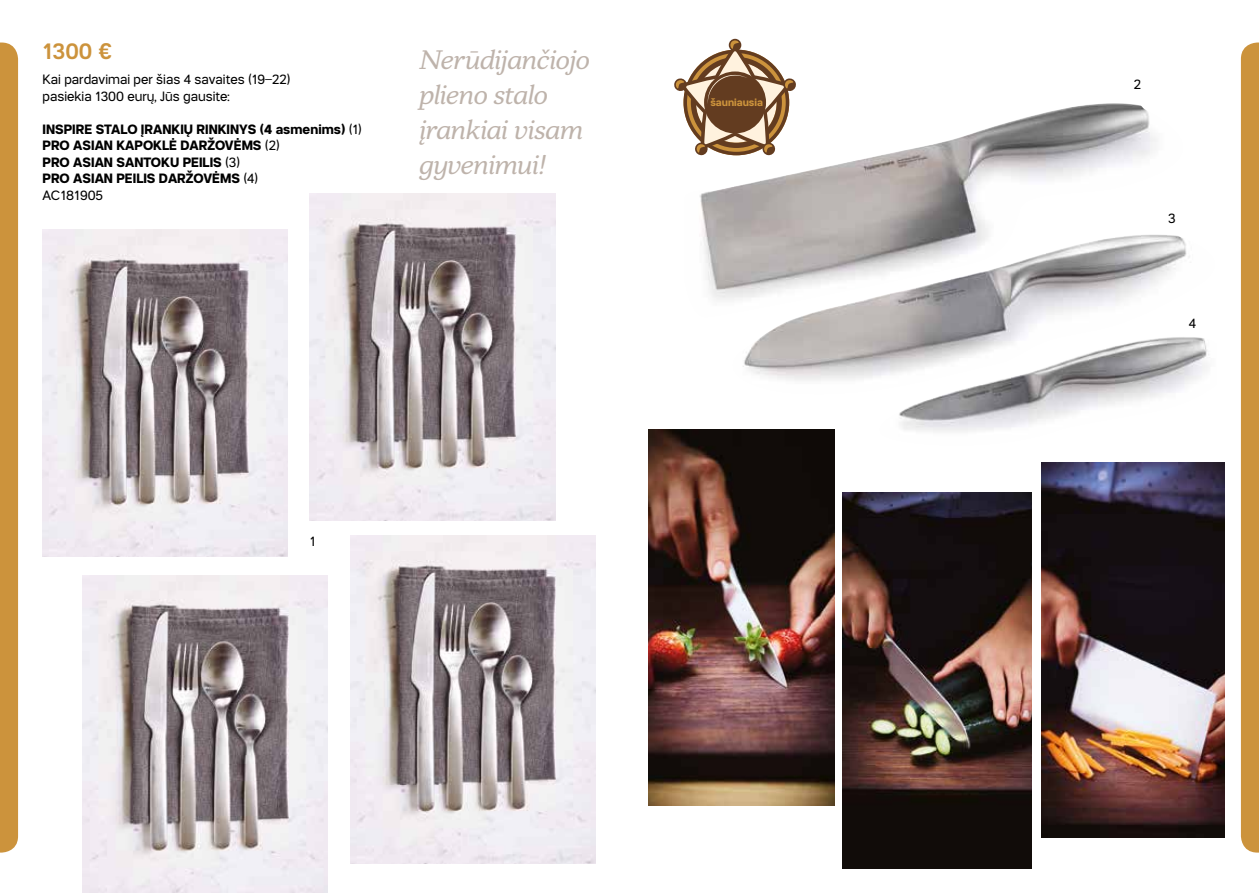
<style>
.page{position:relative;width:1259px;height:893px;background:#fff}
.page>*{position:absolute;margin:0;border:0;box-sizing:border-box;transform-origin:0 0}
.t1{font:italic 26.7px/35px "Tupper Serif 24";letter-spacing:-.02em;color:#beb3ab}
.t2{font:500 22.5px "Tupper PRO";color:#cc933c}
.t3{font:700 13.5px/16.5px "Tupper PRO";color:#000}
.t4{font:13.5px/16.5px "Tupper PRO";color:#000}
.t5{font:700 10.5px "Tupper PRO";color:#cc933c}
.s1{font-weight:400}
</style>
<div class="page">
<img style="left:43px;top:230px;width:245px;height:327px">
<img style="left:83px;top:575px;width:245px;height:318px">
<img style="left:310px;top:194px;width:245px;height:327px">
<img style="left:350px;top:536px;width:245px;height:327px">
<img style="left:684px;top:103px;width:525px;height:345px">
<img style="left:648px;top:430px;width:186px;height:375px">
<img style="left:842px;top:493px;width:190px;height:375px">
<img style="left:1041px;top:462px;width:184px;height:376px">
<div style="left:1241px;top:43px;width:18px;height:810px;background:#cc933c"></div>
<div style="left:0;top:43px;width:18px;height:810px;background:#cc933c"></div>
<div style="left:729px;top:39px;width:12px;height:12px;background:#633c20;border-radius:50%"></div>
<svg style="left:674px;top:40px;width:122px;height:116px"></svg>
<h2 class="t2" style="left:43px;top:33px;width:71px">1300 €</h2>
<p class="t4" style="left:43px;top:70px;width:250px">Kai pardavimai per šias 4 savaites (19–22) pasiekia 1300 eurų, Jūs gausite:</p>
<p class="t3" style="left:43px;top:120px;width:321px">INSPIRE STALO ĮRANKIŲ RINKINYS (4 asmenims) <span class="s1">(1)<br></span>PRO ASIAN KAPOKLĖ DARŽOVĖMS <span class="s1">(2)<br></span>PRO ASIAN SANTOKU PEILIS <span class="s1">(3)<br></span>PRO ASIAN PEILIS DARŽOVĖMS <span class="s1">(4)<br>AC181905</span></p>
<h1 class="t1" style="left:419px;top:42px;width:172px">Nerūdijančiojo plieno stalo įrankiai visam gyvenimui!</h1>
<p class="t5" style="left:710px;top:94px;width:54px">šauniausia</p>
<p class="t4" style="left:310px;top:532px;width:7px">1</p>
<p class="t4" style="left:1134px;top:75px;width:9px">2</p>
<p class="t4" style="left:1168px;top:209px;width:9px">3</p>
<p class="t4" style="left:1188px;top:314px;width:9px">4</p>
</div>
